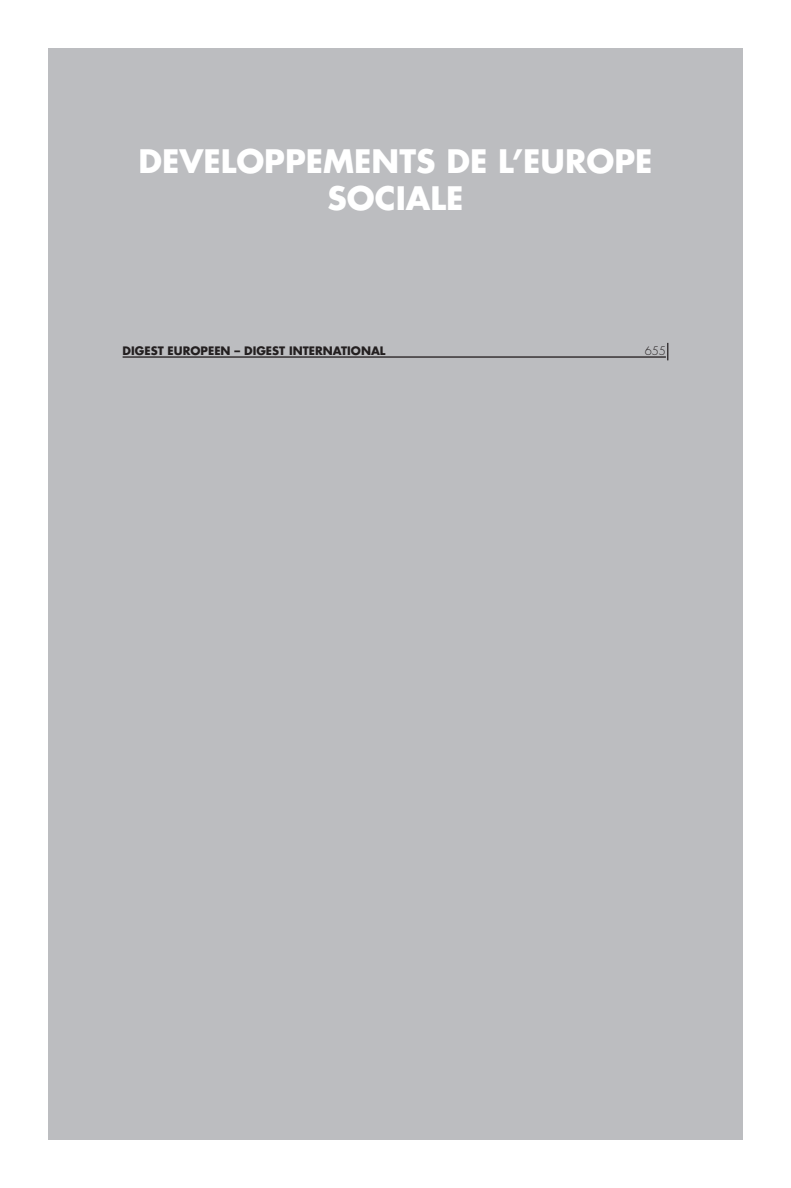
<style>
.page{position:relative;width:791px;height:1188px;background:#fff}
.page>*{position:absolute;margin:0;border:0;box-sizing:border-box;transform-origin:0 0}
.t1{font:700 31.5px/36.8px "Futura Std";color:#fff;text-align:center}
.t2{font:700 11.38px "Futura Std";color:#231f20}
.t3{font:300 11.38px "Futura Std";color:#231f20}
</style>
<div class="page">
<div style="left:48px;top:48px;width:695px;height:1091px;background:#bcbdc0"></div>
<svg style="left:667px;top:343px;width:1px;height:17px"></svg>
<hr style="left:123px;top:356px;width:543px;height:2px;background:#231f20">
<h1 class="t1" style="left:138px;top:143px;width:515px">DEVELOPPEMENTS DE L’EUROPE<br>SOCIALE</h1>
<p class="t2" style="left:123px;top:343px;width:264px">DIGEST EUROPEEN – DIGEST INTERNATIONAL</p>
<p class="t3" style="left:645px;top:344px;width:23px">655</p>
</div>
